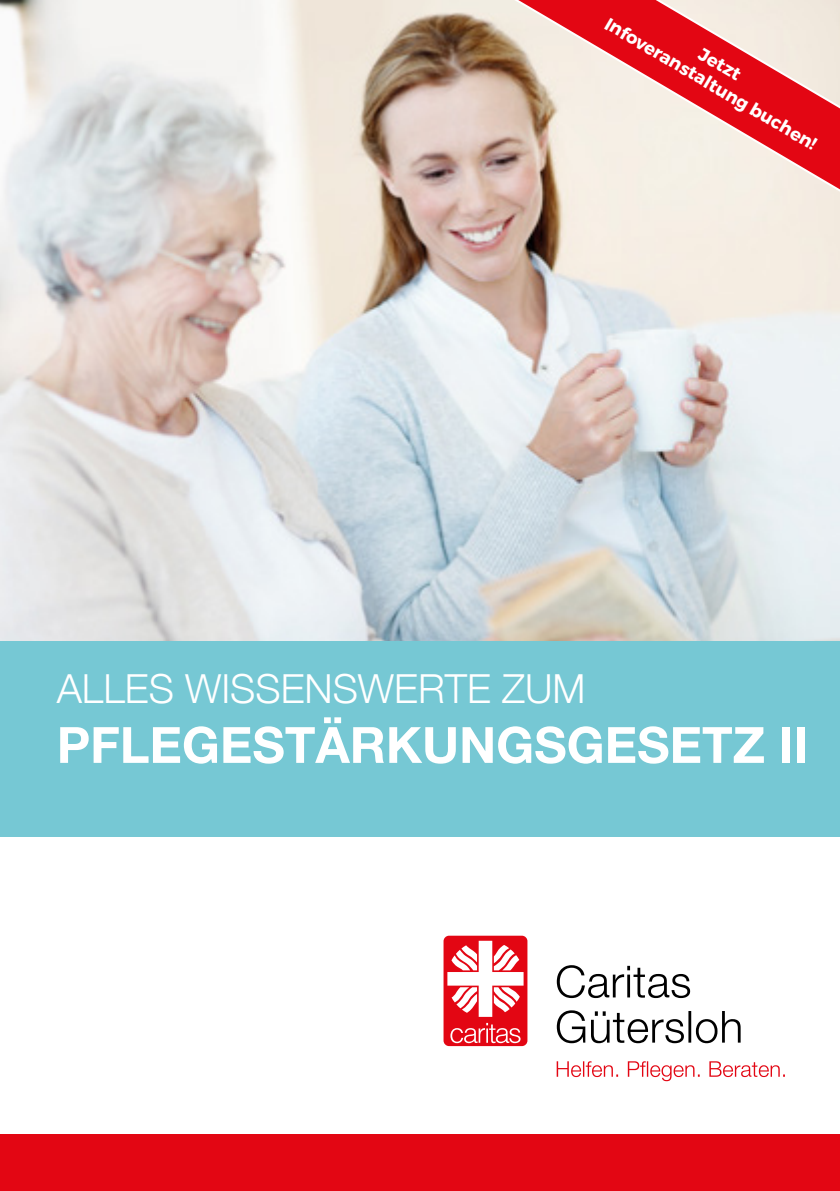
<style>
.page{position:relative;width:840px;height:1191px;background:#fff}
.page>*{position:absolute;margin:0;border:0;box-sizing:border-box;transform-origin:0 0}
.t1{font:700 50px "Helvetica Neue";color:#fff}
.t2{font:300 40px "Helvetica Neue";color:#fff}
.t3{font:700 18px/21.6px "Montserrat";color:#fff;text-align:center}
</style>
<div class="page">
<div style="left:0;top:1134px;width:839px;height:57px;background:#e30613"></div>
<img style="left:0;top:0;width:839px;height:641px">
<div style="left:0;top:641px;width:839px;height:195px;background:#76c8d4"></div>
<div style="left:443px;top:935px;width:84px;height:111px;background:#e30613;border-radius:6px"></div>
<svg style="left:450px;top:1023px;width:70px;height:20px"></svg>
<svg style="left:447px;top:940px;width:76px;height:77px"></svg>
<svg style="left:556px;top:1010px;width:184px;height:33px"></svg>
<svg style="left:556px;top:965px;width:133px;height:33px"></svg>
<svg style="left:556px;top:1061px;width:228px;height:20px"></svg>
<svg style="left:421px;top:0;width:418px;height:268px;background:#e0aca5"></svg>
<p class="t3" style="left:621px;top:-5px;width:244px;rotate:30deg">Jetzt<br>Infoveranstaltung buchen!</p>
<h2 class="t2" style="left:57px;top:656px;width:530px">ALLES WISSENSWERTE ZUM</h2>
<h1 class="t1" style="left:57px;top:706px;width:752px">PFLEGESTÄRKUNGSGESETZ II</h1>
</div>
